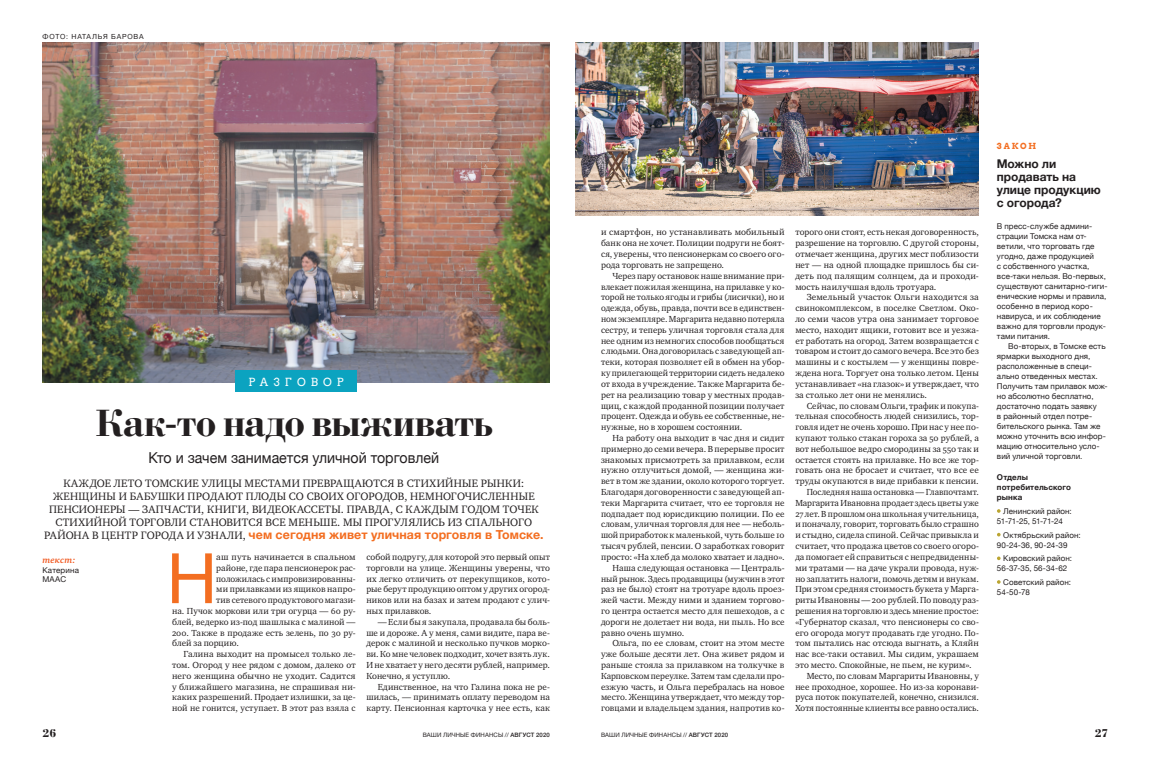
<style>
.page{position:relative;width:1151px;height:772px;background:#fff}
.page>*{position:absolute;margin:0;border:0;box-sizing:border-box;transform-origin:0 0}
.TEXT_Charter{font:69.2px "Helvetica";color:#f36e21}
.TITUL-1_big_Bodoni{font:700 40px "Bodoni C";letter-spacing:-.01em;color:#231f20}
.TITUL-2_news_Helveti{font:15px "Helvetica Neue";color:#231f20;scale:.95 1}
.LEED-1_big_Charter{font:700 12.4px "Helvetica Neue";letter-spacing:.005em;color:#f36e21}
.DOP_Helvetica_regula{font:700 12px/13px "Helvetica Neue";letter-spacing:-.005em;color:#231f20}
.t1{font:700 12px "Bodoni C";color:#231f20}
.RUBRIKA_big{font:11.2px "Arvo";letter-spacing:.44em;color:#fff}
.LEED-1_big_Charter-2{font:11px/13.2px "Charter OSC";letter-spacing:.025em;color:#231f20;text-align:center}
.TEXT_Charter-2{font:9px/10.8px "Charter OSC";letter-spacing:.01em;color:#231f20;text-align:justify}
.TEXT_Charter-3{font:9px "Charter OSC";letter-spacing:-.01em;color:#231f20}
.DOP_Helvetica_light{font:italic 700 9px "Charter OSC";letter-spacing:.02em;color:#f15921}
.DOP_Helvetica_regula-2{font:700 8.4px "Arvo";letter-spacing:.21em;color:#f36e21}
.DOP_Helvetica_regula-3{font:8px/10px "Helvetica Neue";letter-spacing:.01em;color:#231f20}
.DOP_Helvetica_regula-4{font:700 8px/10px "Helvetica Neue";letter-spacing:.01em;color:#231f20}
.DOP_Helvetica_light-2{font:8px/9.6px "Helvetica Neue";letter-spacing:.015em;color:#231f20}
.DOP_Helvetica_regula-5{font:7px "Helvetica Neue";letter-spacing:.11em;color:#231f20}
.t2{font:6px "Helvetica Neue";letter-spacing:.015em;color:#231f20}
.s1{font-family:"Charter OSC";font-weight:400;font-size:11px;color:#231f20}
.s2{font-weight:500}
</style>
<div class="page">
<img style="left:43px;top:43px;width:507px;height:339px">
<div style="left:235px;top:370px;width:122px;height:21px;background:#0ba3c0"></div>
<img style="left:575px;top:43px;width:404px;height:173px">
<p class="DOP_Helvetica_regula-5" style="left:43px;top:32px;width:103px">ФОТО: НАТАЛЬЯ БАРОВА</p>
<p class="RUBRIKA_big" style="left:249px;top:374px;width:97px">разговор</p>
<p class="TITUL-1_big_Bodoni" style="left:95px;top:402px;width:400px">Как-то надо выживать</p>
<p class="TITUL-2_news_Helveti" style="left:148px;top:447px;width:308px">Кто и зачем занимается уличной торговлей</p>
<p class="LEED-1_big_Charter-2" style="left:49px;top:476px;width:491px">КАЖДОЕ ЛЕТО ТОМСКИЕ УЛИЦЫ МЕСТАМИ ПРЕВРАЩАЮТСЯ В СТИХИЙНЫЕ РЫНКИ:<br>ЖЕНЩИНЫ И БАБУШКИ ПРОДАЮТ ПЛОДЫ СО СВОИХ ОГОРОДОВ, НЕМНОГОЧИСЛЕННЫЕ ПЕНСИОНЕРЫ — ЗАПЧАСТИ, КНИГИ, ВИДЕОКАССЕТЫ. ПРАВДА, С КАЖДЫМ ГОДОМ ТОЧЕК СТИХИЙНОЙ ТОРГОВЛИ СТАНОВИТСЯ ВСЕ МЕНЬШЕ. МЫ ПРОГУЛЯЛИСЬ ИЗ СПАЛЬНОГО</p>
<p class="LEED-1_big_Charter" style="left:44px;top:525px;width:501px"><span class="s1">РАЙОНА В ЦЕНТР ГОРОДА И УЗНАЛИ,</span> чем сегодня живет уличная торговля в Томске.</p>
<p class="DOP_Helvetica_light" style="left:43px;top:555px;width:34px">текст:</p>
<p class="DOP_Helvetica_light-2" style="left:43px;top:565px;width:38px">Катерина<br>МААС</p>
<p class="TEXT_Charter" style="left:167px;top:525px;width:51px">Н</p>
<p class="TEXT_Charter-2" style="left:216px;top:551px;width:141px">аш путь начинается в спальном</p>
<p class="TEXT_Charter-3" style="left:216px;top:562px;width:141px">районе, где пара пенсионерок рас-</p>
<p class="TEXT_Charter-2" style="left:216px;top:572px;width:141px">положилась с импровизированны-</p>
<p class="TEXT_Charter-2" style="left:216px;top:583px;width:141px">ми прилавками из ящиков напро-</p>
<p class="TEXT_Charter-2" style="left:216px;top:594px;width:141px">тив сетевого продуктового магази-</p>
<p class="TEXT_Charter-2" style="left:172px;top:605px;width:185px">на. Пучок моркови или три огурца — 60 ру-</p>
<p class="TEXT_Charter-2" style="left:172px;top:616px;width:185px">блей, ведерко из-под шашлыка с малиной —</p>
<p class="TEXT_Charter-2" style="left:172px;top:626px;width:185px">200. Также в продаже есть зелень, по 30 ру-</p>
<p class="TEXT_Charter-2" style="left:172px;top:637px;width:68px">блей за порцию.</p>
<p class="TEXT_Charter-2" style="left:172px;top:648px;width:185px;text-indent:11px">Галина выходит на промысел только ле&shy;том. Огород у нее рядом с домом, далеко от него женщина обычно не уходит. Садится у ближайшего магазина, не спрашивая ни&shy;каких разрешений. Продает излишки, за це&shy;ной не гонится, уступает. В этот раз взяла с</p>
<p class="TEXT_Charter-2" style="left:366px;top:551px;width:185px">собой подругу, для которой это первый опыт торговли на улице. Женщины уверены, что их легко отличить от перекупщиков, кото&shy;рые берут продукцию оптом у других огород&shy;ников или на базах и затем продают с улич&shy;ных прилавков.</p>
<p class="TEXT_Charter-2" style="left:366px;top:616px;width:185px;text-indent:11px">— Если бы я закупала, продавала бы боль&shy;ше и дороже. А у меня, сами видите, пара ве&shy;дерок с малиной и несколько пучков морко&shy;ви. Ко мне человек подходит, хочет взять лук.<br>И не хватает у него десяти рублей, например.<br>Конечно, я уступлю.</p>
<p class="TEXT_Charter-2" style="left:366px;top:680px;width:185px;text-indent:11px">Единственное, на что Галина пока не ре&shy;шилась, — принимать оплату переводом на карту. Пенсионная карточка у нее есть, как</p>
<p class="TEXT_Charter-2" style="left:601px;top:227px;width:185px">и смартфон, но устанавливать мобильный банк она не хочет. Полиции подруги не боят&shy;ся, уверены, что пенсионеркам со своего ого&shy;рода торговать не запрещено.</p>
<p class="TEXT_Charter-2" style="left:601px;top:270px;width:185px;text-indent:11px">Через пару остановок наше внимание при&shy;влекает пожилая женщина, на прилавке у ко&shy;торой не только ягоды и грибы (лисички), но и одежда, обувь, правда, почти все в единствен&shy;ном экземпляре. Маргарита недавно потеряла сестру, и теперь уличная торговля стала для нее одним из немногих способов пообщаться с людьми. Она договорилась с заведующей ап&shy;теки, которая позволяет ей в обмен на убор&shy;ку прилегающей территории сидеть недалеко от входа в учреждение. Также Маргарита бе&shy;рет на реализацию товар у местных продав&shy;щиц, с каждой проданной позиции получает процент. Одежда и обувь ее собственные, не&shy;нужные, но в хорошем состоянии.</p>
<p class="TEXT_Charter-2" style="left:601px;top:432px;width:185px;text-indent:11px">На работу она выходит в час дня и сидит примерно до семи вечера. В перерыве просит знакомых присмотреть за прилавком, если нужно отлучиться домой, — женщина жи&shy;вет в том же здании, около которого торгует.<br>Благодаря договоренности с заведующей ап&shy;теки Маргарита считает, что ее торговля не подпадает под юрисдикцию полиции. По ее словам, уличная торговля для нее — неболь&shy;шой приработок к маленькой, чуть больше 10 тысяч рублей, пенсии. О заработках говорит просто: «На хлеб да молоко хватает и ладно».</p>
<p class="TEXT_Charter-2" style="left:601px;top:562px;width:185px;text-indent:11px">Наша следующая остановка — Централь&shy;ный рынок. Здесь продавщицы (мужчин в этот раз не было) стоят на тротуаре вдоль проез&shy;жей части. Между ними и зданием торгово&shy;го центра остается место для пешеходов, а с дороги не долетает ни вода, ни пыль. Но все равно очень шумно.</p>
<p class="TEXT_Charter-2" style="left:601px;top:637px;width:185px;text-indent:11px">Ольга, по ее словам, стоит на этом месте уже больше десяти лет. Она живет рядом и раньше стояла за прилавком на толкучке в Карповском переулке. Затем там сделали про&shy;езжую часть, и Ольга перебралась на новое место. Женщина утверждает, что между тор&shy;говцами и владельцем здания, напротив ко-</p>
<p class="TEXT_Charter-2" style="left:795px;top:227px;width:185px">торого они стоят, есть некая договоренность, разрешение на торговлю. С другой стороны, отмечает женщина, других мест поблизости нет — на одной площадке пришлось бы си&shy;деть под палящим солнцем, да и проходи&shy;мость наилучшая вдоль тротуара.</p>
<p class="TEXT_Charter-2" style="left:795px;top:292px;width:185px;text-indent:11px">Земельный участок Ольги находится за свинокомплексом, в поселке Светлом. Око&shy;ло семи часов утра она занимает торговое место, находит ящики, готовит все и уезжа&shy;ет работать на огород. Затем возвращается с товаром и стоит до самого вечера. Все это без машины и с костылем — у женщины повре&shy;ждена нога. Торгует она только летом. Цены устанавливает «на глазок» и утверждает, что за столько лет они не менялись.</p>
<p class="TEXT_Charter-2" style="left:795px;top:400px;width:185px;text-indent:11px">Сейчас, по словам Ольги, трафик и покупа&shy;тельная способность людей снизились, тор&shy;говля идет не очень хорошо. При нас у нее по&shy;купают только стакан гороха за 50 рублей, а вот небольшое ведро смородины за 550 так и остается стоять на прилавке. Но все же тор&shy;говать она не бросает и считает, что все ее труды окупаются в виде прибавки к пенсии.</p>
<p class="TEXT_Charter-2" style="left:795px;top:486px;width:185px;text-indent:11px">Последняя наша остановка — Главпочтамт.<br>Маргарита Ивановна продает здесь цветы уже 27 лет. В прошлом она школьная учительница, и поначалу, говорит, торговать было страшно и стыдно, сидела спиной. Сейчас привыкла и считает, что продажа цветов со своего огоро&shy;да помогает ей справиться с непредвиденны&shy;ми тратами — на даче украли провода, нуж&shy;но заплатить налоги, помочь детям и внукам.<br>При этом средняя стоимость букета у Марга&shy;риты Ивановны — 200 рублей. По поводу раз&shy;решения на торговлю и здесь мнение простое: «Губернатор сказал, что пенсионеры со сво&shy;его огорода могут продавать где угодно. По&shy;том пытались нас отсюда выгнать, а Кляйн нас все-таки оставил. Мы сидим, украшаем это место. Спокойные, не пьем, не курим».</p>
<p class="TEXT_Charter-2" style="left:795px;top:670px;width:185px;text-indent:11px">Место, по словам Маргариты Ивановны, у нее проходное, хорошее. Но из-за коронави&shy;руса поток покупателей, конечно, снизился.<br>Хотя постоянные клиенты все равно остались.</p>
<p class="DOP_Helvetica_regula-2" style="left:997px;top:141px;width:41px">закон</p>
<p class="DOP_Helvetica_regula" style="left:997px;top:157px;width:106px">Можно ли продавать на улице продукцию с огорода?</p>
<p class="DOP_Helvetica_regula-3" style="left:997px;top:221px;width:112px">В пресс-службе админи&shy;страции Томска нам от&shy;ветили, что торговать где угодно, даже продукцией<br>с собственного участка, все-таки нельзя. Во-первых, существуют санитарно-гиги&shy;енические нормы и правила, особенно в период коро&shy;навируса, и их соблюдение важно для торговли продук&shy;тами питания.</p>
<p class="DOP_Helvetica_regula-3" style="left:997px;top:341px;width:112px;text-indent:11px">Во-вторых, в Томске есть ярмарки выходного дня, расположенные в специ&shy;ально отведенных местах.<br>Получить там прилавок мож&shy;но абсолютно бесплатно, достаточно подать заявку<br>в районный отдел потре&shy;бительского рынка. Там же можно уточнить всю инфор&shy;мацию относительно усло&shy;вий уличной торговли.</p>
<p class="DOP_Helvetica_regula-4" style="left:997px;top:472px;width:76px">Отделы потребительского рынка</p>
<p class="DOP_Helvetica_regula-3" style="left:997px;top:506px;width:76px;text-indent:6px">Ленинский район:<br>51-71-25, 51-71-24</p>
<p class="DOP_Helvetica_regula-3" style="left:997px;top:529px;width:85px;text-indent:6px">Октябрьский район:<br>90-24-36, 90-24-39</p>
<p class="DOP_Helvetica_regula-3" style="left:997px;top:553px;width:77px;text-indent:6px">Кировский район:<br>56-37-35, 56-34-62</p>
<p class="DOP_Helvetica_regula-3" style="left:997px;top:577px;width:76px;text-indent:6px">Советский район:<br>54-50-78</p>
<p class="t1" style="left:43px;top:726px;width:15px">26</p>
<p class="t2" style="left:423px;top:730px;width:129px">ВАШИ ЛИЧНЫЕ ФИНАНСЫ // <span class="s2">АВГУСТ 2020</span></p>
<p class="t2" style="left:601px;top:730px;width:129px">ВАШИ ЛИЧНЫЕ ФИНАНСЫ // <span class="s2">АВГУСТ 2020</span></p>
<p class="t1" style="left:1095px;top:726px;width:15px">27</p>
</div>
